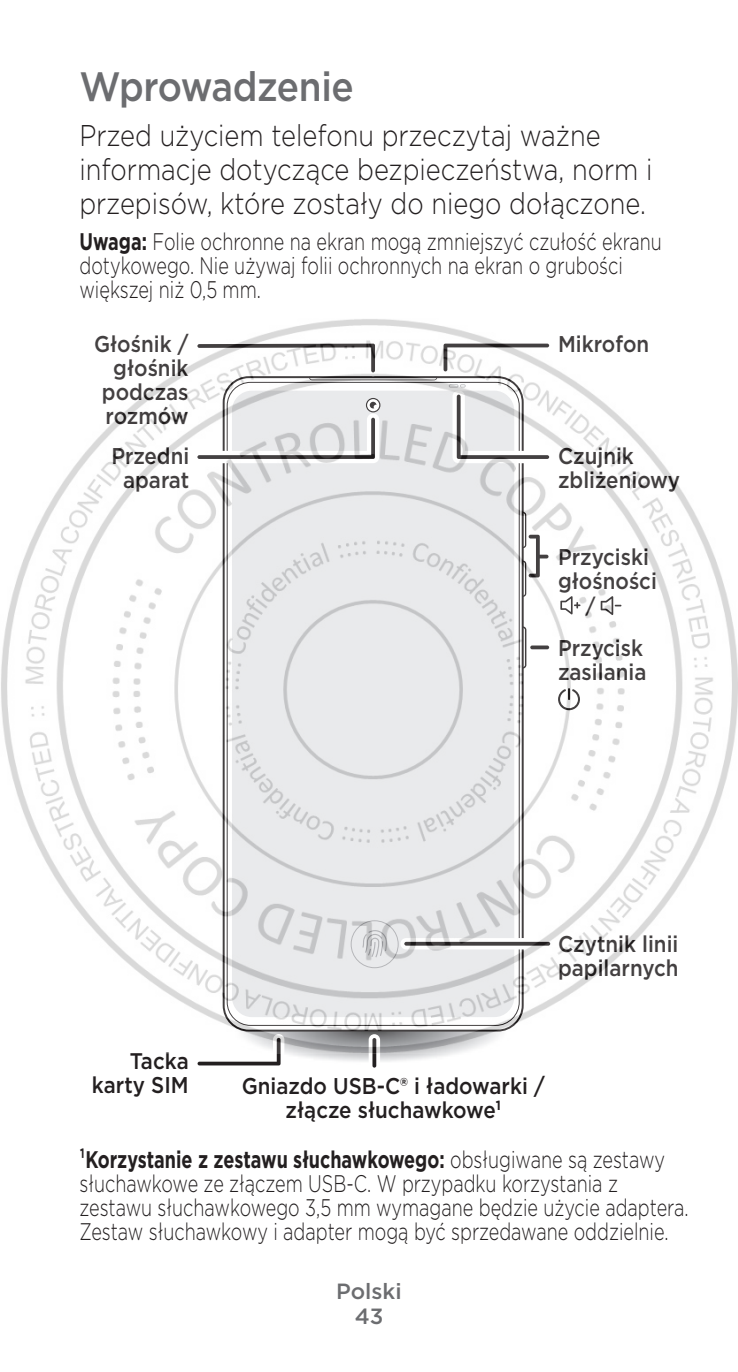
<style>
.page{position:relative;width:738px;height:1372px;background:#fff}
.page>*{position:absolute;margin:0;border:0;box-sizing:border-box;transform-origin:0 0}
.t1{font:500 40.8px "Gotham";letter-spacing:-.01em;color:#6c6d70;scale:.9 1}
.t2{font:300 30px/34px "Gotham";color:#231f20;scale:.85 1}
.t3{font:300 24px/24px "Gotham";color:#231f20;scale:.75 1}
.t4{font:500 22.8px/24px "Gotham";color:#231f20;scale:.9 1}
.t5{font:500 22px "Gotham";color:#6c6d70}
.t6{font:500 20.4px "Gotham";color:#231f20;scale:.9 1}
.s1{font-weight:700}
</style>
<div class="page">
<svg style="left:197px;top:1054px;width:84px;height:12px"></svg>
<svg style="left:372px;top:1038px;width:4px;height:30px"></svg>
<img style="left:1px;top:319px;width:736px;height:735px">
<h1 class="t1" style="left:79px;top:60px;width:306px">Wprowadzenie</h1>
<p class="t2" style="left:79px;top:118px;width:675px">Przed użyciem telefonu przeczytaj ważne informacje dotyczące bezpieczeństwa, norm i przepisów, które zostały do niego dołączone.</p>
<p class="t3" style="left:79px;top:229px;width:777px"><span class="s1">Uwaga:</span> Folie ochronne na ekran mogą zmniejszyć czułość ekranu dotykowego. Nie używaj folii ochronnych na ekran o grubości większej niż 0,5 mm.</p>
<p class="t4" style="left:94px;top:332px;width:106px">Głośnik /</p>
<p class="t4" style="left:557px;top:332px;width:103px">Mikrofon</p>
<p class="t4" style="left:102px;top:356px;width:98px;text-align:center">głośnik podczas rozmów</p>
<p class="t4" style="left:111px;top:443px;width:88px;text-align:center">Przedni aparat</p>
<p class="t4" style="left:557px;top:444px;width:137px">Czujnik zbliżeniowy</p>
<p class="t4" style="left:557px;top:544px;width:111px">Przyciski głośności</p>
<p class="t6" style="left:585px;top:592px;width:12px">/</p>
<p class="t4" style="left:557px;top:636px;width:100px">Przycisk zasilania</p>
<p class="t4" style="left:92px;top:1049px;width:109px;text-align:right">Tacka karty SIM</p>
<p class="t4" style="left:557px;top:932px;width:135px">Czytnik linii papilarnych</p>
<p class="t4" style="left:241px;top:1073px;width:338px;text-align:center">Gniazdo USB-C® i ładowarki / złącze słuchawkowe<sup>1</sup></p>
<p class="t3" style="left:79px;top:1147px;width:813px"><span class="s1">¹Korzystanie z zestawu słuchawkowego:</span> obsługiwane są zestawy słuchawkowe ze złączem USB-C. W przypadku korzystania z zestawu słuchawkowego 3,5 mm wymagane będzie użycie adaptera.<br>Zestaw słuchawkowy i adapter mogą być sprzedawane oddzielnie.</p>
<p class="t5" style="left:336px;top:1277px;width:67px">Polski</p>
<p class="t5" style="left:354px;top:1302px;width:30px">43</p>
</div>
